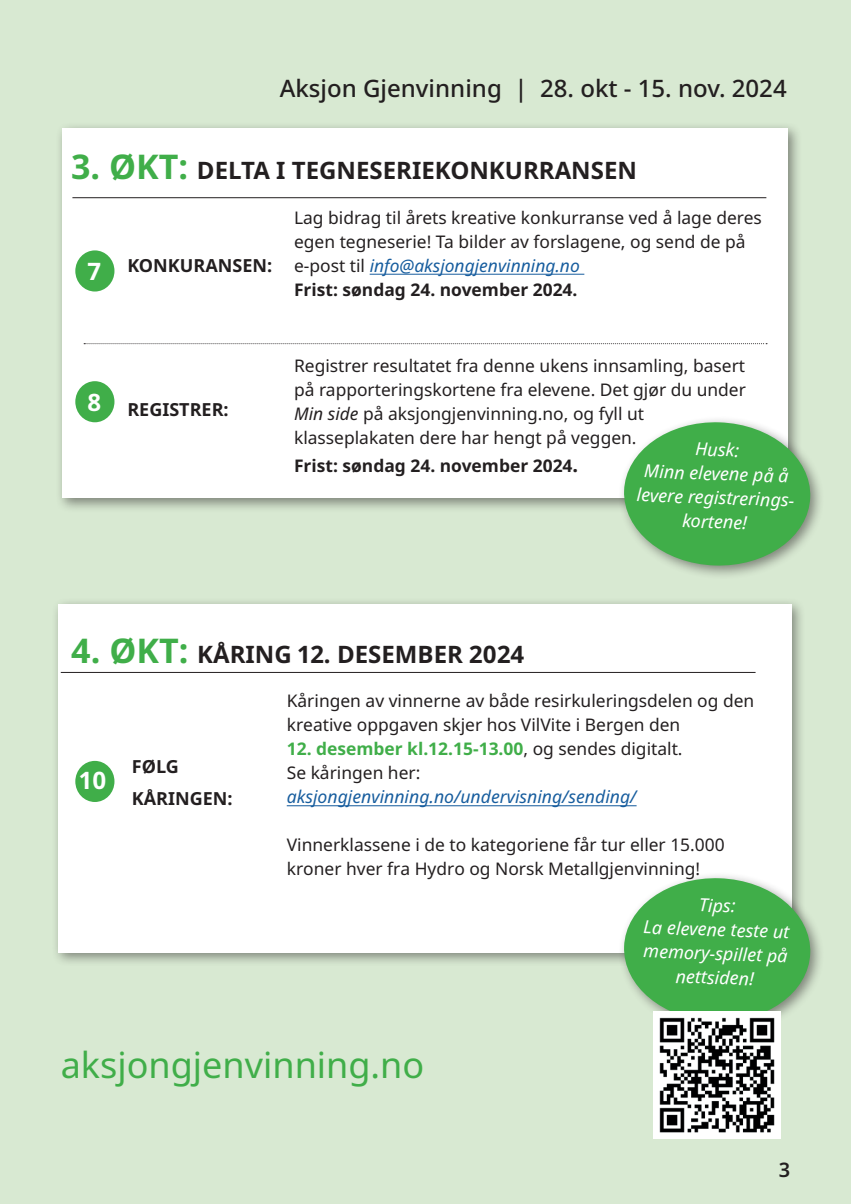
<style>
.page{position:relative;width:851px;height:1204px;background:#d8e9d2}
.page>*{position:absolute;margin:0;border:0;box-sizing:border-box;transform-origin:0 0}
.t1{font:36px "Noto Sans";color:#40ae49}
.t2{font:700 24px "Noto Sans";color:#231f20}
.t3{font:500 24px "Noto Sans";color:#231f20}
.t4{font:700 24px "Noto Sans";color:#fff}
.t5{font:600 20px "Noto Sans";color:#231f20}
.t6{font:italic 18px/24px "Noto Sans";color:#fff;text-align:center}
.t7{font:700 18px/32px "Noto Sans";color:#231f20}
.t8{font:italic 17.6px "Noto Sans";color:#175d9e}
.t9{font:17.4px/24px "Noto Sans";color:#231f20}
.t10{font:700 17.4px "Noto Sans";color:#231f20}
.s1{font-size:34px;color:#40ae49}
.s2{font-style:italic;color:#175d9e}
.s3{font-weight:700}
.s4{font-style:italic}
.s5{font-size:20px}
.s6{font-weight:700;color:#40ae49}
</style>
<div class="page">
<div style="left:55px;top:121px;width:747px;height:392px;background:#231f20;opacity:.5"></div>
<div style="left:62px;top:128px;width:725px;height:370px;background:#fff"></div>
<hr style="left:370px;top:274px;width:214px;height:1px;background:#175d9e">
<div style="left:75px;top:250px;width:39px;height:42px;background:#40ae49;border-radius:50%"></div>
<div style="left:75px;top:381px;width:39px;height:41px;background:#40ae49;border-radius:50%"></div>
<svg style="left:84px;top:343px;width:683px;height:1px"></svg>
<div style="left:51px;top:597px;width:755px;height:370px;background:#231f20;opacity:.5"></div>
<div style="left:58px;top:604px;width:733px;height:348px;background:#fff"></div>
<hr style="left:287px;top:805px;width:349px;height:1px;background:#175d9e">
<div style="left:75px;top:761px;width:39px;height:41px;background:#40ae49;border-radius:50%"></div>
<hr style="left:61px;top:672px;width:694px;height:1px;background:#231f20">
<hr style="left:72px;top:197px;width:694px;height:1px;background:#231f20">
<div style="left:617px;top:872px;width:208px;height:165px;background:#231f20;opacity:.5"></div>
<svg style="left:622px;top:876px;width:189px;height:147px"></svg>
<img style="left:653px;top:1011px;width:128px;height:128px">
<div style="left:617px;top:416px;width:208px;height:165px;background:#231f20;opacity:.5"></div>
<svg style="left:622px;top:421px;width:189px;height:146px"></svg>
<h2 class="t3" style="left:280px;top:71px;width:508px">Aksjon Gjenvinning | 28. okt - 15. nov. 2024</h2>
<h2 class="t2" style="left:71px;top:153px;width:567px"><span class="s1">3. ØKT:</span> DELTA I TEGNESERIEKONKURRANSEN</h2>
<p class="t9" style="left:294px;top:207px;width:469px">Lag bidrag til årets kreative konkurranse ved å lage deres egen tegneserie! Ta bilder av forslagene, og send de på e-post til <span class="s2">info@aksjongjenvinning.no<br></span><span class="s3">Frist: søndag 24. november 2024.</span></p>
<p class="t7" style="left:127px;top:250px;width:146px">KONKURANSEN:</p>
<h2 class="t4" style="left:88px;top:254px;width:14px">7</h2>
<h2 class="t4" style="left:87px;top:385px;width:16px">8</h2>
<p class="t7" style="left:127px;top:394px;width:103px">REGISTRER:</p>
<p class="t9" style="left:294px;top:355px;width:453px">Registrer resultatet fra denne ukens innsamling, basert på rapporteringskortene fra elevene. Det gjør du under <span class="s4">Min side</span> på aksjongjenvinning.no, og fyll ut klasseplakaten dere har hengt på veggen.</p>
<p class="t10" style="left:294px;top:454px;width:286px">Frist: søndag 24. november 2024<span class="s5">.</span></p>
<p class="t6" style="left:639px;top:435px;width:162px;rotate:2deg">Husk:<br>Minn elevene på å levere registrerings&shy;kortene!</p>
<h2 class="t2" style="left:71px;top:637px;width:455px"><span class="s1">4. ØKT:</span> KÅRING 12. DESEMBER 2024</h2>
<p class="t9" style="left:287px;top:689px;width:469px">Kåringen av vinnerne av både resirkuleringsdelen og den kreative oppgaven skjer hos VilVite i Bergen den</p>
<p class="t9" style="left:287px;top:737px;width:397px"><span class="s6">12. desember kl.12.15-13.00</span>, og sendes digitalt.<br>Se kåringen her:</p>
<p class="t8" style="left:287px;top:784px;width:351px">aksjongjenvinning.no/undervisning/sending/</p>
<p class="t9" style="left:287px;top:833px;width:439px">Vinnerklassene i de to kategoriene får tur eller 15.000 kroner hver fra Hydro og Norsk Metallgjenvinning!</p>
<p class="t7" style="left:132px;top:751px;width:102px">FØLG<br>KÅRINGEN:</p>
<h2 class="t4" style="left:80px;top:763px;width:28px">10</h2>
<h1 class="t1" style="left:61px;top:1039px;width:365px">aksjongjenvinning.no</h1>
<p class="t6" style="left:644px;top:891px;width:147px;rotate:2deg">Tips:<br>La elevene teste ut memory-spillet på nettsiden!</p>
<p class="t5" style="left:778px;top:1155px;width:13px">3</p>
</div>
